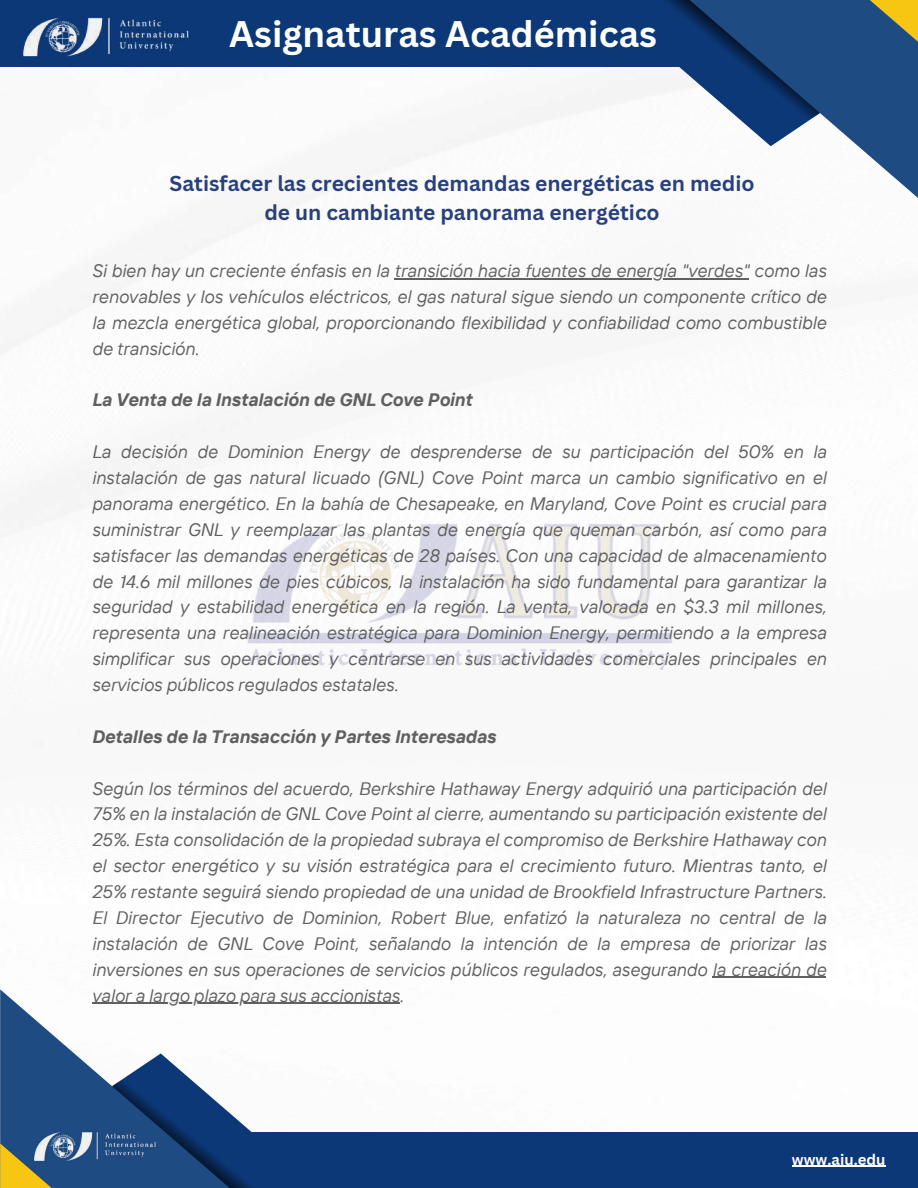
<style>
.page{position:relative;width:918px;height:1188px;background:#fff}
.page>*{position:absolute;margin:0;border:0;box-sizing:border-box;transform-origin:0 0}
.t1{font:700 36px "Canva Sans";color:#fff}
.t2{font:700 24px "Canva Sans";color:#fff}
.t3{font:700 21px/29.2px "Canva Sans";color:#28407b;text-align:center}
.t4{font:italic 18px/25.8px "TT Interphases";color:#606060;text-align:justify}
.t5{font:italic 700 18px "TT Interphases";color:#606060}
.t6{font:700 15px "Canva Sans";color:#fff}
</style>
<div class="page">
<img style="left:0;top:66px;width:895px;height:937px">
<img style="left:240px;top:518px;width:439px;height:151px">
<div style="left:0;top:0;width:699px;height:66px;background:#0c3877"></div>
<svg style="left:648px;top:0;width:270px;height:211px"></svg>
<svg style="left:828px;top:0;width:90px;height:55px;background:#4a646b"></svg>
<svg style="left:560px;top:0;width:260px;height:146px"></svg>
<img style="left:20px;top:17px;width:172px;height:50px">
<div style="left:175px;top:1132px;width:743px;height:56px;background:#0c3877"></div>
<svg style="left:0;top:989px;width:282px;height:199px"></svg>
<svg style="left:0;top:1143px;width:104px;height:45px;background:#757c55"></svg>
<svg style="left:112px;top:1053px;width:170px;height:135px"></svg>
<img style="left:31px;top:1124px;width:127px;height:44px">
<hr style="left:792px;top:1166px;width:94px;height:1px;background:#fff">
<hr style="left:394px;top:278px;width:355px;height:1px;background:#606060">
<hr style="left:712px;top:977px;width:114px;height:1px;background:#606060">
<hr style="left:92px;top:1003px;width:308px;height:1px;background:#606060">
<h2 class="t2" style="left:331px;top:8px;width:296px">AIU Student Publications</h2>
<h1 class="t1" style="left:229px;top:9px;width:429px">Asignaturas Académicas</h1>
<p class="t3" style="left:169px;top:168px;width:587px">Satisfacer las crecientes demandas energéticas en medio de un cambiante panorama energético</p>
<p class="t4" style="left:92px;top:257px;width:736px">Si bien hay un creciente énfasis en la transición hacia fuentes de energía "verdes" como las renovables y los vehículos eléctricos, el gas natural sigue siendo un componente crítico de la mezcla energética global, proporcionando flexibilidad y confiabilidad como combustible de transición.</p>
<p class="t5" style="left:92px;top:388px;width:382px">La Venta de la Instalación de GNL Cove Point</p>
<p class="t4" style="left:92px;top:439px;width:736px">La decisión de Dominion Energy de desprenderse de su participación del 50% en la instalación de gas natural licuado (GNL) Cove Point marca un cambio significativo en el panorama energético. En la bahía de Chesapeake, en Maryland, Cove Point es crucial para suministrar GNL y reemplazar las plantas de energía que queman carbón, así como para satisfacer las demandas energéticas de 28 países. Con una capacidad de almacenamiento de 14.6 mil millones de pies cúbicos, la instalación ha sido fundamental para garantizar la seguridad y estabilidad energética en la región. La venta, valorada en $3.3 mil millones, representa una realineación estratégica para Dominion Energy, permitiendo a la empresa simplificar sus operaciones y centrarse en sus actividades comerciales principales en servicios públicos regulados estatales.</p>
<p class="t5" style="left:92px;top:725px;width:406px">Detalles de la Transacción y Partes Interesadas</p>
<p class="t4" style="left:92px;top:775px;width:736px">Según los términos del acuerdo, Berkshire Hathaway Energy adquirió una participación del 75% en la instalación de GNL Cove Point al cierre, aumentando su participación existente del 25%. Esta consolidación de la propiedad subraya el compromiso de Berkshire Hathaway con el sector energético y su visión estratégica para el crecimiento futuro. Mientras tanto, el 25% restante seguirá siendo propiedad de una unidad de Brookfield Infrastructure Partners.<br>El Director Ejecutivo de Dominion, Robert Blue, enfatizó la naturaleza no central de la instalación de GNL Cove Point, señalando la intención de la empresa de priorizar las inversiones en sus operaciones de servicios públicos regulados, asegurando la creación de valor a largo plazo para sus accionistas.</p>
<p class="t6" style="left:792px;top:1149px;width:95px">www.aiu.edu</p>
</div>
